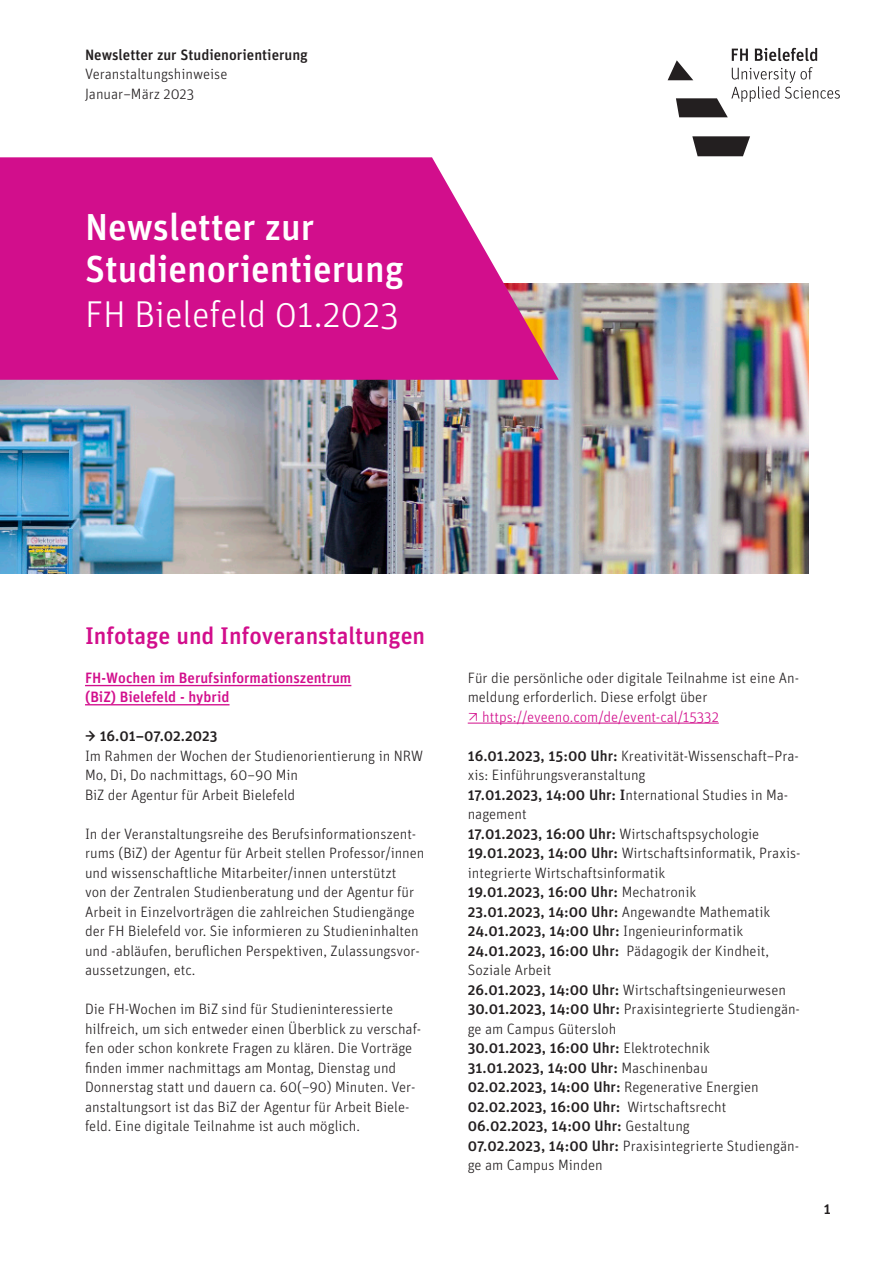
<style>
.page{position:relative;width:893px;height:1263px;background:#fff}
.page>*{position:absolute;margin:0;border:0;box-sizing:border-box;transform-origin:0 0}
.t1{font:500 37.5px/42px "Unit Pro";color:#fff}
.t2{font:300 37.35px "Unit Pro";color:#fff}
._01__Fließtext_10_pt{font:500 24px "Unit Pro";color:#d20e8c}
._01__Fließtext_10_pt-2{font:300 15px/19.5px "Unit Pro";color:#231f20}
._01__Fließtext_10_pt-3{font:500 15px "Unit Pro";color:#231f20}
._01__Fließtext_10_pt-4{font:500 15px/19.5px "Unit Pro";color:#d20e8c}
._01__Fließtext_10_pt-5{font:300 15px "Unit Pro";color:#d20e8c}
.s1{font-weight:500}
.s2{font-weight:300}
</style>
<div class="page">
<svg style="left:692px;top:136px;width:58px;height:20px"></svg>
<svg style="left:668px;top:48px;width:172px;height:69px"></svg>
<img style="left:0;top:284px;width:808px;height:289px">
<svg style="left:0;top:157px;width:559px;height:223px;background:#d52897"></svg>
<hr style="left:468px;top:723px;width:251px;height:1px;background:#d20e8c">
<hr style="left:85px;top:685px;width:266px;height:1px;background:#d20e8c">
<hr style="left:85px;top:704px;width:145px;height:1px;background:#d20e8c">
<p class="_01__Fließtext_10_pt-3" style="left:85px;top:45px;width:224px">Newsletter zur Studienorientierung</p>
<p class="_01__Fließtext_10_pt-2" style="left:85px;top:64px;width:144px">Veranstaltungshinweise</p>
<p class="_01__Fließtext_10_pt-2" style="left:85px;top:84px;width:111px">Januar–März 2023</p>
<p class="t1" style="left:85px;top:205px;width:320px">Newsletter zur<br>Studienorientierung</p>
<p class="t2" style="left:85px;top:292px;width:315px">FH Bielefeld 01.2023</p>
<p class="_01__Fließtext_10_pt" style="left:85px;top:620px;width:342px">Infotage und Infoveranstaltungen</p>
<p class="_01__Fließtext_10_pt-4" style="left:85px;top:667px;width:268px">FH-Wochen im Berufsinformationszentrum (BiZ) Bielefeld - hybrid</p>
<p class="_01__Fließtext_10_pt-2" style="left:85px;top:726px;width:340px"><span class="s1">→ 16.01–07.02.2023<br></span>Im Rahmen der Wochen der Studienorientierung in NRW<br>Mo, Di, Do nachmittags, 60–90 Min</p>
<p class="_01__Fließtext_10_pt-2" style="left:85px;top:785px;width:212px">BiZ der Agentur für Arbeit Bielefeld</p>
<p class="_01__Fließtext_10_pt-2" style="left:85px;top:824px;width:341px">In der Veranstaltungsreihe des Berufsinformationszent&shy;rums (BiZ) der Agentur für Arbeit stellen Professor/innen und wissenschaftliche Mitarbeiter/innen unterstützt<br>von der Zentralen Studienberatung und der Agentur für Arbeit in Einzelvorträgen die zahlreichen Studiengänge der FH Bielefeld vor. Sie informieren zu Studieninhalten und -abläufen, beruflichen Perspektiven, Zulassungsvor&shy;aussetzungen, etc.</p>
<p class="_01__Fließtext_10_pt-2" style="left:85px;top:999px;width:338px">Die FH-Wochen im BiZ sind für Studieninteressierte hilfreich, um sich entweder einen Überblick zu verschaf&shy;fen oder schon konkrete Fragen zu klären. Die Vorträge finden immer nachmittags am Montag, Dienstag und Donnerstag statt und dauern ca. 60(–90) Minuten. Ver&shy;anstaltungsort ist das BiZ der Agentur für Arbeit Biele&shy;feld. Eine digitale Teilnahme ist auch möglich.</p>
<p class="_01__Fließtext_10_pt-2" style="left:468px;top:668px;width:333px">Für die persönliche oder digitale Teilnahme ist eine An&shy;meldung erforderlich. Diese erfolgt über</p>
<p class="_01__Fließtext_10_pt-5" style="left:468px;top:707px;width:253px">↗ https://eveeno.com/de/event-cal/15332</p>
<p class="_01__Fließtext_10_pt-2" style="left:468px;top:746px;width:333px"><span class="s1">16.01.2023, 15:00 Uhr:</span> Kreativität-Wissenschaft–Pra&shy;xis: Einführungsveranstaltung</p>
<p class="_01__Fließtext_10_pt-2" style="left:468px;top:785px;width:322px"><span class="s1">17.01.2023, 14:00 Uhr: I</span>nternational Studies in Ma&shy;nagement</p>
<p class="_01__Fließtext_10_pt-2" style="left:468px;top:824px;width:293px"><span class="s1">17.01.2023, 16:00 Uhr:</span> Wirtschaftspsychologie</p>
<p class="_01__Fließtext_10_pt-2" style="left:468px;top:843px;width:334px"><span class="s1">19.01.2023, 14:00 Uhr:</span> Wirtschaftsinformatik, Praxis&shy;integrierte Wirtschaftsinformatik</p>
<p class="_01__Fließtext_10_pt-3" style="left:468px;top:882px;width:230px">19.01.2023, 16:00 Uhr: <span class="s2">Mechatronik</span></p>
<p class="_01__Fließtext_10_pt-3" style="left:468px;top:902px;width:304px">23.01.2023, 14:00 Uhr: <span class="s2">Angewandte Mathematik</span></p>
<p class="_01__Fließtext_10_pt-3" style="left:468px;top:921px;width:277px">24.01.2023, 14:00 Uhr: <span class="s2">Ingenieurinformatik</span></p>
<p class="_01__Fließtext_10_pt-2" style="left:468px;top:941px;width:303px"><span class="s1">24.01.2023, 16:00 Uhr:</span> Pädagogik der Kindheit,<br>Soziale Arbeit</p>
<p class="_01__Fließtext_10_pt-2" style="left:468px;top:980px;width:320px"><span class="s1">26.01.2023, 14:00 Uhr:</span> Wirtschaftsingenieurwesen</p>
<p class="_01__Fließtext_10_pt-2" style="left:468px;top:999px;width:334px"><span class="s1">30.01.2023, 14:00 Uhr:</span> Praxisintegrierte Studiengän&shy;ge am Campus Gütersloh</p>
<p class="_01__Fließtext_10_pt-3" style="left:468px;top:1038px;width:244px">30.01.2023, 16:00 Uhr: <span class="s2">Elektrotechnik</span></p>
<p class="_01__Fließtext_10_pt-3" style="left:468px;top:1058px;width:242px">31.01.2023, 14:00 Uhr: <span class="s2">Maschinenbau</span></p>
<p class="_01__Fließtext_10_pt-3" style="left:468px;top:1077px;width:293px">02.02.2023, 14:00 Uhr: <span class="s2">Regenerative Energien</span></p>
<p class="_01__Fließtext_10_pt-3" style="left:468px;top:1097px;width:260px">02.02.2023, 16:00 Uhr: <span class="s2">Wirtschaftsrecht</span></p>
<p class="_01__Fließtext_10_pt-3" style="left:468px;top:1116px;width:224px">06.02.2023, 14:00 Uhr: <span class="s2">Gestaltung</span></p>
<p class="_01__Fließtext_10_pt-2" style="left:468px;top:1136px;width:333px"><span class="s1">07.02.2023, 14:00 Uhr:</span> Praxisintegrierte Studiengän&shy;ge am Campus Minden</p>
<p class="_01__Fließtext_10_pt-3" style="left:824px;top:1199px;width:9px">1</p>
</div>
